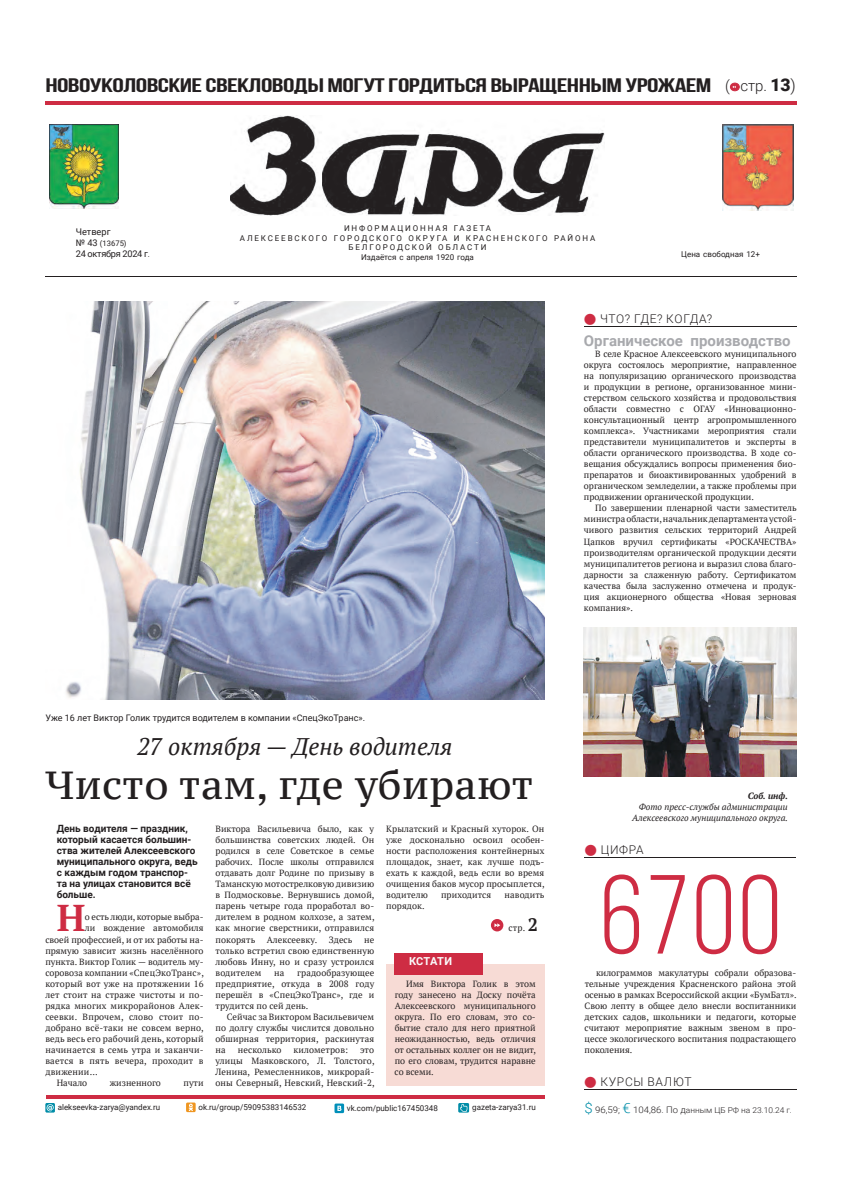
<style>
.page{position:relative;width:842px;height:1191px;background:#fff}
.page>*{position:absolute;margin:0;border:0;box-sizing:border-box;transform-origin:0 0}
.t1{font:112px "Bebas Neue";color:#ce2c43}
.t2{font:39px "PT Serif Caption";letter-spacing:.01em;color:#231f20}
.t3{font:700 37.2px "PT Serif";color:#ce2c43}
.t4{font:italic 24px "PT Serif";color:#231f20}
.t5{font:700 19.6px "Bebas Neue";letter-spacing:-.02em;color:#231f20;scale:1.48 1}
.t6{font:700 15px "Roboto";color:#a8a9ad}
.t7{font:300 15px "Roboto";color:#231f20}
.t8{font:300 12px "Roboto";letter-spacing:.06em;color:#231f20}
.t9{font:700 11px "Roboto";letter-spacing:.005em;color:#fafafa}
.t10{font:700 10px/11px "Roboto";color:#231f20}
.t11{font:9.2px "Roboto";letter-spacing:-.03em;color:#231f20}
.t12{font:9.2px "Roboto";color:#231f20}
.t13{font:9px/11.1px "PT Serif";letter-spacing:.01em;color:#231f20;text-align:justify}
.t14{font:italic 9px/11.1px "PT Serif";color:#231f20;text-align:right}
.t15{font:9px "Roboto";color:#231f20}
.t16{font:italic 700 9px "PT Serif";color:#231f20}
.t17{font:8px/9.6px "Roboto";letter-spacing:.235em;color:#231f20;text-align:center}
.t18{font:8px "Roboto";color:#231f20}
.t19{font:300 8px "Roboto";color:#231f20;scale:1.05 1}
.t20{font:7.6px "Roboto";color:#231f20}
.s1{font-weight:900;font-size:17.5px}
.s2{font-size:16.2px}
.s3{font-size:9px}
.s4{font-size:9.2px}
.s5{font-size:7.6px}
.s6{color:#ce2c43}
.s7{font-weight:700;font-size:18px}
.s8{font-size:14px;color:#008da8}
</style>
<div class="page">
<svg style="left:45px;top:1103px;width:10px;height:10px"></svg>
<svg style="left:47px;top:1104px;width:7px;height:7px"></svg>
<svg style="left:458px;top:1103px;width:11px;height:10px"></svg>
<svg style="left:460px;top:1104px;width:7px;height:8px"></svg>
<div style="left:186px;top:1103px;width:10px;height:9px;background:#ef9621"></div>
<svg style="left:189px;top:1104px;width:4px;height:7px"></svg>
<svg style="left:335px;top:1104px;width:9px;height:9px"></svg>
<svg style="left:337px;top:1106px;width:5px;height:5px"></svg>
<hr style="left:46px;top:1095px;width:498px;height:4px;background:#ce2c43">
<img style="left:230px;top:115px;width:375px;height:101px">
<hr style="left:45px;top:101px;width:752px;height:4px;background:#ce2c43">
<hr style="left:45px;top:276px;width:752px;height:1px;background:#231f20">
<hr style="left:584px;top:1089px;width:213px;height:1px;background:#231f20">
<hr style="left:584px;top:326px;width:213px;height:1px;background:#231f20">
<img style="left:50px;top:124px;width:68px;height:84px">
<img style="left:723px;top:125px;width:70px;height:85px">
<svg style="left:730px;top:83px;width:10px;height:8px"></svg>
<hr style="left:585px;top:857px;width:211px;height:1px;background:#231f20">
<div style="left:491px;top:919px;width:12px;height:12px;background:#ce2c43;border-radius:50%"></div>
<svg style="left:494px;top:923px;width:6px;height:4px"></svg>
<div style="left:386px;top:965px;width:158px;height:121px;background:#f7dbd5"></div>
<div style="left:395px;top:954px;width:88px;height:21px;background:#ce2c43"></div>
<img style="left:66px;top:301px;width:478px;height:398px">
<img style="left:584px;top:627px;width:213px;height:150px">
<h3 class="t5" style="left:45px;top:74px;width:452px">НОВОУКОЛОВСКИЕ СВЕКЛОВОДЫ МОГУТ ГОРДИТЬСЯ ВЫРАЩЕННЫМ УРОЖАЕМ</h3>
<h3 class="t7" style="left:725px;top:78px;width:72px">( стр. <span class="s1">13</span><span class="s2">)</span></h3>
<p class="t12" style="left:76px;top:226px;width:36px">Четверг</p>
<p class="t20" style="left:76px;top:239px;width:52px"><span class="s3">№</span> <span class="s4">43</span> (13675)</p>
<p class="t11" style="left:76px;top:249px;width:75px">24 октября 2024 г<span class="s5">.</span></p>
<p class="t17" style="left:240px;top:224px;width:357px">ИНФОРМАЦИОННАЯ ГАЗЕТА<br>АЛЕКСЕЕВСКОГО ГОРОДСКОГО ОКРУГА И КРАСНЕНСКОГО РАЙОНА<br>БЕЛГОРОДСКОЙ ОБЛАСТИ<br>Издаётся с апреля 1920 года</p>
<p class="t18" style="left:681px;top:250px;width:80px">Цена свободная 12+</p>
<h3 class="t8" style="left:584px;top:312px;width:130px"><span class="s6">●</span> ЧТО? ГДЕ? КОГДА?</h3>
<h3 class="t6" style="left:584px;top:332px;width:208px">Органическое производство</h3>
<p class="t13" style="left:584px;top:348px;width:214px;text-indent:11px">В селе Красное Алексеевского муниципального округа состоялось мероприятие, направленное на популяризацию органического производства и продукции в регионе, организованное мини&shy;стерством сельского хозяйства и продовольствия области совместно с ОГАУ «Инновационно&shy;консультационный центр агропромышленного комплекса». Участниками мероприятия стали представители муниципалитетов и эксперты в области органического производства. В ходе со&shy;вещания обсуждались вопросы применения био&shy;препаратов и биоактивированных удобрений в органическом земледелии, а также проблемы при продвижении органической продукции.</p>
<p class="t13" style="left:584px;top:502px;width:214px;text-indent:11px">По завершении пленарной части заместитель министраобласти, начальникдепартамента устой&shy;чивого развития сельских территорий Андрей Цапков вручил сертификаты «РОСКАЧЕСТВА» производителям органической продукции десяти муниципалитетов региона и выразил слова благо&shy;дарности за слаженную работу. Сертификатом качества была заслуженно отмечена и продук&shy;ция акционерного общества «Новая зерновая компания».</p>
<p class="t15" style="left:45px;top:713px;width:321px">Уже 16 лет Виктор Голик трудится водителем в компании «СпецЭкоТранс».</p>
<h3 class="t4" style="left:137px;top:730px;width:317px">27 октября — День водителя</h3>
<h2 class="t2" style="left:45px;top:758px;width:489px">Чисто там, где убирают</h2>
<p class="t10" style="left:57px;top:823px;width:142px">День водителя — праздник, который касается большин&shy;ства жителей Алексеевского муниципального округа, ведь с каждым годом транспор&shy;та на улицах становится всё больше.</p>
<h3 class="t3" style="left:57px;top:893px;width:30px">Н</h3>
<p class="t13" style="left:85px;top:911px;width:120px">о есть люди, которые выбра-</p>
<p class="t13" style="left:216px;top:823px;width:160px">Виктора Васильевича было, как у большинства советских людей. Он родился в селе Советское в семье рабочих. После школы отправился отдавать долг Родине по призыву в Таманскую мотострелковую дивизию в Подмосковье. Вернувшись домой, парень четыре года проработал во&shy;дителем в родном колхозе, а затем, как многие сверстники, отправился покорять</p>
<p class="t13" style="left:386px;top:823px;width:160px">Крылатский и Красный хуторок. Он уже досконально освоил особен&shy;ности расположения контейнерных площадок, знает, как лучше подъ&shy;ехать к каждой, ведь если во время очищения баков мусор просыплется, водителю</p>
<p class="t13" style="left:441px;top:889px;width:52px">приходится</p>
<p class="t13" style="left:505px;top:889px;width:41px">наводить</p>
<p class="t13" style="left:386px;top:900px;width:40px">порядок.</p>
<p class="t13" style="left:509px;top:923px;width:31px">стр. <span class="s7">2</span></p>
<p class="t13" style="left:85px;top:923px;width:120px">ли вождение автомобиля</p>
<p class="t13" style="left:45px;top:934px;width:160px">своей профессией, и от их работы на-</p>
<p class="t13" style="left:45px;top:945px;width:160px">прямую зависит жизнь населённого</p>
<p class="t13" style="left:45px;top:956px;width:160px">пункта. Виктор Голик — водитель му-</p>
<p class="t13" style="left:45px;top:967px;width:160px">соровоза компании «СпецЭкоТранс»,</p>
<p class="t13" style="left:45px;top:978px;width:160px">который вот уже на протяжении 16</p>
<p class="t13" style="left:45px;top:989px;width:160px">лет стоит на страже чистоты и по-</p>
<p class="t13" style="left:45px;top:1000px;width:160px">рядка многих микрорайонов Алек-</p>
<p class="t13" style="left:45px;top:1011px;width:160px">сеевки. Впрочем, слово стоит по-</p>
<p class="t13" style="left:45px;top:1022px;width:160px">добрано всё-таки не совсем верно,</p>
<p class="t13" style="left:45px;top:1033px;width:160px">ведь весь его рабочий день, который</p>
<p class="t13" style="left:45px;top:1044px;width:160px">начинается в семь утра и заканчи-</p>
<p class="t13" style="left:45px;top:1055px;width:160px">вается в пять вечера, проходит в</p>
<p class="t13" style="left:45px;top:1066px;width:54px">движении…</p>
<p class="t13" style="left:57px;top:1077px;width:32px">Начало</p>
<p class="t13" style="left:110px;top:1077px;width:53px">жизненного</p>
<p class="t13" style="left:184px;top:1077px;width:22px">пути</p>
<p class="t13" style="left:267px;top:934px;width:52px">Алексеевку.</p>
<p class="t13" style="left:329px;top:934px;width:25px">Здесь</p>
<p class="t13" style="left:216px;top:934px;width:160px;text-indent:148px">не только встретил свою единственную любовь Инну, но и сразу устроился водителем</p>
<p class="t9" style="left:409px;top:954px;width:45px">КСТАТИ</p>
<p class="t13" style="left:216px;top:967px;width:160px;text-indent:82px">градообразующее предприятие, откуда в 2008 году перешёл в «СпецЭкоТранс», где и трудится по сей день.</p>
<p class="t13" style="left:216px;top:1011px;width:160px;text-indent:11px">Сейчас за Виктором Васильевичем по долгу службы числится довольно обширная территория, раскинутая на</p>
<p class="t13" style="left:274px;top:967px;width:12px">на</p>
<p class="t13" style="left:395px;top:978px;width:143px;text-indent:11px">Имя Виктора Голик в этом году занесено на Доску почёта Алексеевского муниципального округа. По его словам, это со&shy;бытие стало для него приятной неожиданностью, ведь отличия от остальных коллег он не видит, по его словам, трудится наравне со всеми.</p>
<p class="t13" style="left:216px;top:1044px;width:160px;text-indent:145px">это улицы Маяковского, Л. Толстого, Ленина, Ремесленников, микрорай&shy;оны Северный, Невский, Невский-2,</p>
<p class="t13" style="left:238px;top:1044px;width:45px">несколько</p>
<p class="t13" style="left:294px;top:1044px;width:56px">километров:</p>
<p class="t18" style="left:58px;top:1103px;width:104px">alekseevka-zarya@yandex.ru</p>
<p class="t18" style="left:198px;top:1102px;width:109px">ok.ru/group/59095383146532</p>
<p class="t18" style="left:347px;top:1103px;width:92px">vk.com/public167450348</p>
<p class="t18" style="left:472px;top:1103px;width:65px">gazeta-zarya31.ru</p>
<p class="t16" style="left:748px;top:789px;width:42px">Соб. инф.</p>
<p class="t14" style="left:632px;top:801px;width:157px">Фото пресс-службы администрации<br>Алексеевского муниципального округа.</p>
<h3 class="t8" style="left:585px;top:843px;width:60px"><span class="s6">●</span> ЦИФРА</h3>
<h1 class="t1" style="left:600px;top:849px;width:182px">6700</h1>
<p class="t13" style="left:585px;top:967px;width:213px;text-indent:11px">килограммов макулатуры собрали образова&shy;тельные учреждения Красненского района этой осенью в рамках Всероссийской акции «БумБатл».<br>Свою лепту в общее дело внесли воспитанники детских садов, школьники и педагоги, которые считают мероприятие важным звеном в про&shy;цессе экологического воспитания подрастающего поколения.</p>
<h3 class="t8" style="left:584px;top:1075px;width:109px"><span class="s6">●</span> КУРСЫ ВАЛЮТ</h3>
<p class="t19" style="left:584px;top:1105px;width:199px"><span class="s8">$</span> <span class="s3">96,59;</span> <span class="s8">€</span> <span class="s3">104,86. По д</span>анным ЦБ РФ на 23.10.24 г.</p>
</div>
